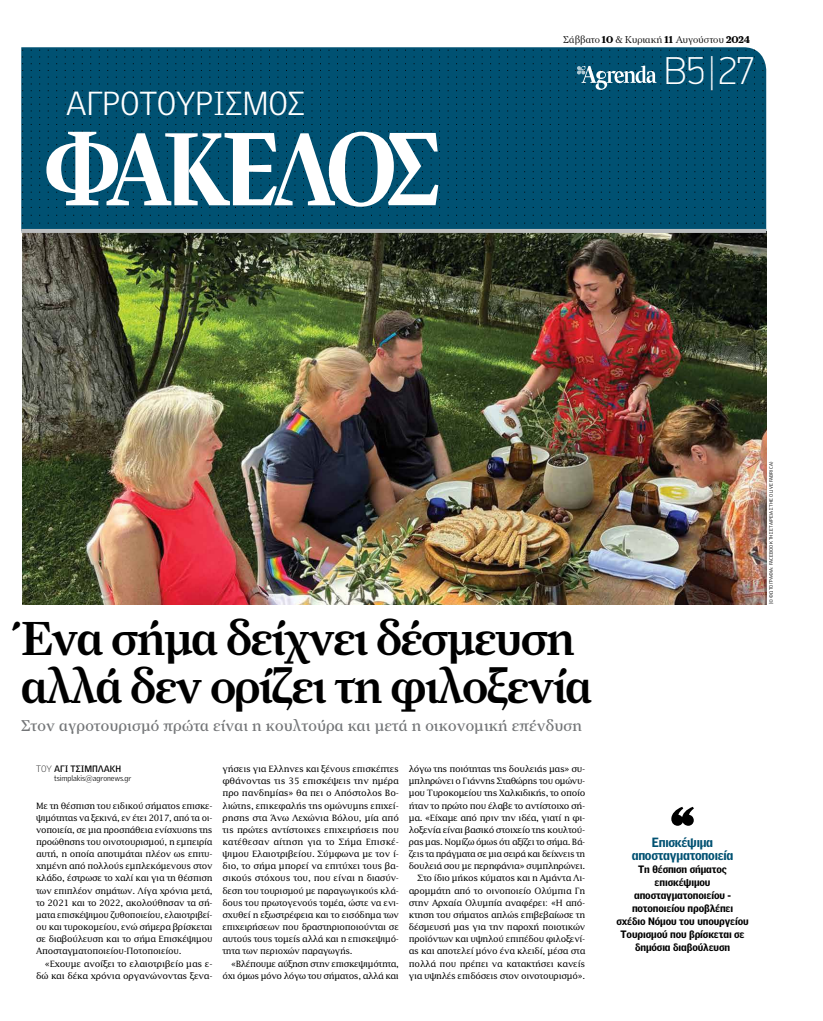
<style>
.page{position:relative;width:823px;height:1021px;background:#fff}
.page>*{position:absolute;margin:0;border:0;box-sizing:border-box;transform-origin:0 0}
.t1{font:500 48px/48px "Farnham Display GR";letter-spacing:-.03em;color:#000}
.t2{font:100 39px "PF Din Display Pro";color:#fff}
.t3{font:300 32.3px "S Griffith Gothic";letter-spacing:-.01em;color:#fff}
.t4{font:15.8px "Farnham Display GR";letter-spacing:.01em;color:#737577}
.t5{font:900 13px/13px "S Griffith Gothic";letter-spacing:-.02em;color:#005172;text-align:center}
.t6{font:900 10.4px/13px "S Griffith Gothic";letter-spacing:-.01em;color:#000;text-align:center}
.t7{font:300 10px "Farnham Display GR";letter-spacing:-.01em;color:#000}
.t8{font:700 9px "S Griffith Gothic";letter-spacing:-.005em;color:#000}
.t9{font:8.7px/12.2px "Sol Serif";letter-spacing:-.025em;color:#000;text-align:right}
.t10{font:300 7.7px "S Griffith Gothic";letter-spacing:-.005em;color:#000}
.t11{font:300 4.9px "PF Din Display Pro";letter-spacing:.02em;color:#000;scale:1.05 1}
.s1{font-weight:700}
.s2{font-weight:100}
</style>
<div class="page">
<img style="left:22px;top:233px;width:743px;height:371px">
<svg style="left:21px;top:47px;width:744px;height:182px;background:#025272"></svg>
<svg style="left:22px;top:215px;width:740px;height:1px"></svg>
<svg style="left:22px;top:223px;width:740px;height:1px"></svg>
<svg style="left:22px;top:124px;width:740px;height:1px"></svg>
<svg style="left:22px;top:117px;width:740px;height:1px"></svg>
<div style="left:22px;top:104px;width:740px;height:7px;background:#005172"></div>
<svg style="left:22px;top:97px;width:740px;height:1px"></svg>
<svg style="left:22px;top:50px;width:732px;height:1px"></svg>
<hr style="left:21px;top:229px;width:744px;height:4px;background:#bcbec0">
<svg style="left:22px;top:131px;width:740px;height:77px"></svg>
<svg style="left:22px;top:57px;width:740px;height:34px;background:#055373"></svg>
<svg style="left:671px;top:806px;width:22px;height:19px"></svg>
<h3 class="t3" style="left:66px;top:84px;width:241px">ΑΓΡΟΤΟΥΡΙΣΜΟΣ</h3>
<p class="t7" style="left:563px;top:34px;width:188px">Σάββατο <span class="s1">10</span> &amp; Κυριακή <span class="s1">11</span> Αυγούστου <span class="s1">2024</span></p>
<h2 class="t2" style="left:664px;top:48px;width:92px">B5 | 27</h2>
<h1 class="t1" style="left:21px;top:614px;width:572px">Ένα σήμα δείχνει δέσμευση αλλά δεν ορίζει τη φιλοξενία</h1>
<h3 class="t4" style="left:21px;top:717px;width:562px">Στον αγροτουρισμό πρώτα είναι η κουλτούρα και μετά η οικονομική επένδυση</h3>
<p class="t8" style="left:36px;top:762px;width:86px"><span class="s2">ΤOY</span> ΑΓΙ ΤΣΙΜΠΛΑΚΗ</p>
<p class="t10" style="left:54px;top:773px;width:79px">tsimplakis@agronews.gr</p>
<p class="t9" style="left:36px;top:799px;width:178px;text-align:justify">Με τη θέσπιση του ειδικού σήματος επισκε&shy;ψιμότητας να ξεκινά, εν έτει 2017, από τα οι&shy;νοποιεία, σε μια προσπάθεια ενίσχυσης της προώθησης του οινοτουρισμού, η εμπειρία αυτή, η οποία αποτιμάται πλέον ως επιτυ&shy;χημένη από πολλούς εμπλεκόμενους στον κλάδο, έστρωσε το χαλί και για τη θέσπιση των επιπλέον σημάτων. Λίγα χρόνια μετά, το 2021 και το 2022, ακολούθησαν τα σή&shy;ματα επισκέψιμου ζυθοποιείου, ελαιοτριβεί&shy;ου και τυροκομείου, ενώ σήμερα βρίσκεται σε διαβούλευση και το σήμα Επισκέψιμου Αποσταγματοποιείου-Ποτοποιείου.</p>
<p class="t9" style="left:36px;top:957px;width:178px">«Εχουμε ανοίξει το ελαιοτριβείο μας ε&shy;δώ και δέκα χρόνια οργανώνοντας ξενα-</p>
<p class="t9" style="left:222px;top:762px;width:178px;text-align:justify">γήσεις για Ελληνες και ξένους επισκέπτες φθάνοντας τις 35 επισκέψεις την ημέρα προ πανδημίας» θα πει ο Απόστολος Βο&shy;λιώτης, επικεφαλής της ομώνυμης επιχεί&shy;ρησης στα Άνω Λεχώνια Βόλου, μία από τις πρώτες αντίστοιχες επιχειρήσεις που κατέθεσαν αίτηση για το Σήμα Επισκέ&shy;ψιμου Ελαιοτριβείου. Σύμφωνα με τον ί&shy;διο, το σήμα μπορεί να επιτύχει τους βα&shy;σικούς στόχους του, που είναι η διασύν&shy;δεση του τουρισμού με παραγωγικούς κλά&shy;δους του πρωτογενούς τομέα, ώστε να ενι&shy;σχυθεί η εξωστρέφεια και το εισόδημα των επιχειρήσεων που δραστηριοποιούνται σε αυτούς τους τομείς αλλά και η επισκεψιμό&shy;τητα των περιοχών παραγωγής.</p>
<p class="t9" style="left:222px;top:957px;width:178px">«Βλέπουμε αύξηση στην επισκεψιμότητα, όχι όμως μόνο λόγω του σήματος, αλλά και</p>
<p class="t9" style="left:408px;top:762px;width:178px">λόγω της ποιότητας της δουλειάς μας» συ&shy;μπληρώνει ο Γιάννης Σταθώρης του ομώνυ&shy;μου Τυροκομείου της Χαλκιδικής, το οποίο ήταν το πρώτο που έλαβε το αντίστοιχο σή&shy;μα. «Είχαμε από πριν την ιδέα, γιατί η φι&shy;λοξενία είναι βασικό στοιχείο της κουλτού&shy;ρας μας. Νομίζω όμως ότι αξίζει το σήμα. Βά&shy;ζεις τα πράγματα σε μια σειρά και δείχνεις τη δουλειά σου με περηφάνια» συμπληρώνει.<br>Στο ίδιο μήκος κύματος και η Αμάντα Λι&shy;αρομμάτη από το οινοποιείο Ολύμπια Γη στην Αρχαία Ολυμπία αναφέρει: «Η από&shy;κτηση του σήματος απλώς επιβεβαίωσε τη δέσμευσή μας για την παροχή ποιοτικών προϊόντων και υψηλού επιπέδου φιλοξενί&shy;ας και αποτελεί μόνο ένα κλειδί, μέσα στα πολλά που πρέπει να κατακτήσει κανείς για υψηλές επιδόσεις στον οινοτουρισμό».</p>
<p class="t11" style="left:767px;top:604px;width:137px;rotate:-90deg">[© ΦΩΤΟΓΡΑΦIA: FACEBOOK ΤΗΣ ΕΤΑΙΡΕΊΑΣ THE OLIVE FABRICA)</p>
<h3 class="t5" style="left:631px;top:835px;width:103px">Επισκέψιμα αποσταγματοποιεία</h3>
<p class="t6" style="left:616px;top:862px;width:134px">Τη θέσπιση σήματος επισκέψιμου αποσταγματοποιείου - ποτοποιείου προβλέπει σχέδιο Νόμου του υπoυργείου<br>Τουρισμού που βρίσκεται σε δημόσια διαβούλευση</p>
</div>
